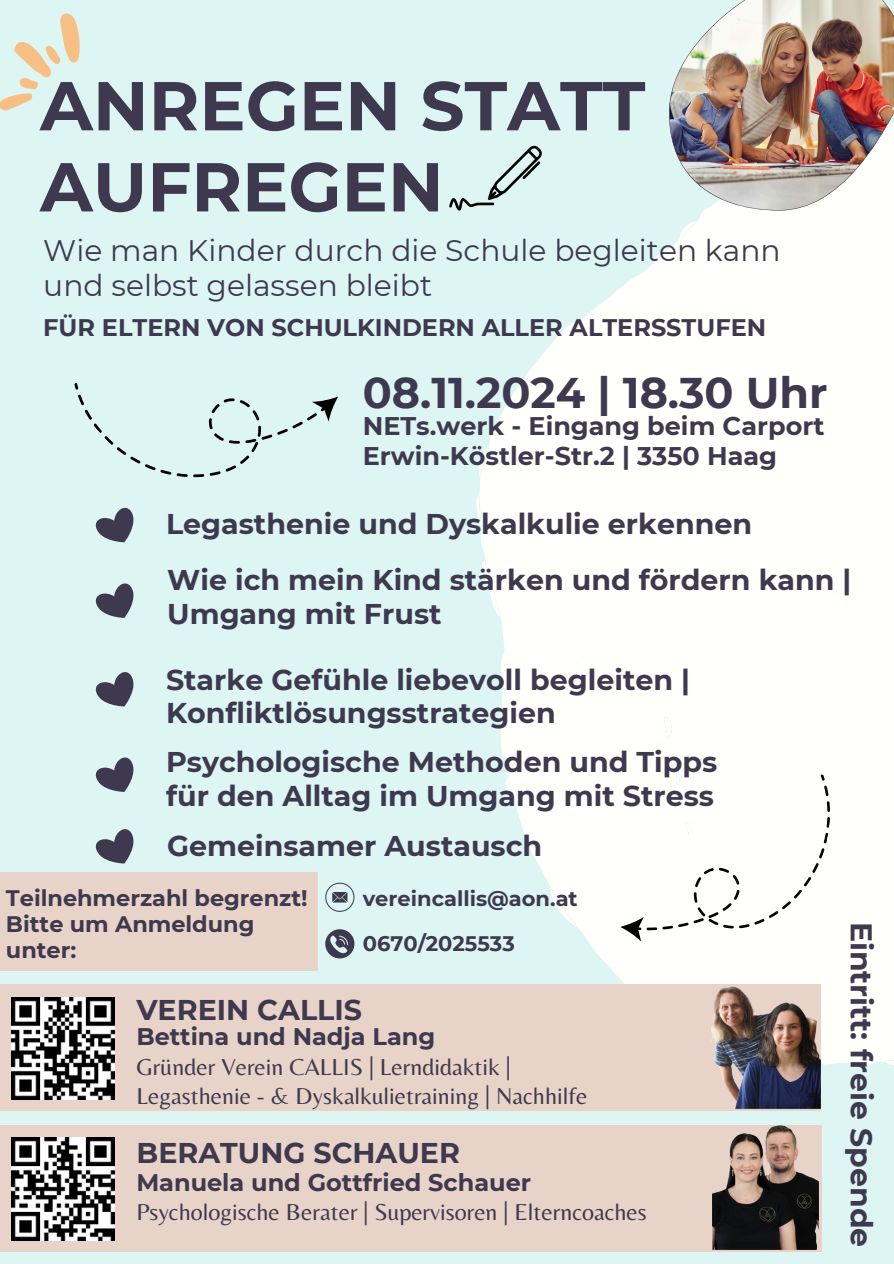
<style>
.page{position:relative;width:894px;height:1264px;background:#fff}
.page>*{position:absolute;margin:0;border:0;box-sizing:border-box;transform-origin:0 0}
.t1{font:700 69px/81px "Montserrat";color:#3e394e}
.t2{font:700 42.9px "Montserrat";color:#3e394e}
.t3{font:700 30px "Montserrat";color:#3e394e}
.t4{font:29.7px/34.8px "Montserrat";color:#3e394e}
.t5{font:700 28.5px/33.8px "Montserrat";color:#3e394e}
.t6{font:700 25.5px "Montserrat";color:#3e394e}
.t7{font:24px/28.2px "Belleza";color:#3e394e}
.t8{font:700 24px "Montserrat";color:#3e394e}
.t9{font:700 22.35px/25.8px "Montserrat";color:#3e394e}
.t10{font:700 21px "Montserrat";color:#3e394e}
</style>
<div class="page">
<div style="left:0;top:0;width:893px;height:1263px;background:#ddf6f4"></div>
<svg style="left:476px;top:210px;width:417px;height:857px;fill:#fffffb"></svg>
<img style="left:669px;top:0;width:224px;height:210px">
<div style="left:0;top:984px;width:820px;height:126px;background:#e8d3c8"></div>
<svg style="left:98px;top:532px;width:33px;height:10px"></svg>
<svg style="left:96px;top:583px;width:37px;height:35px"></svg>
<svg style="left:96px;top:672px;width:37px;height:34px"></svg>
<svg style="left:0;top:13px;width:80px;height:98px"></svg>
<svg style="left:96px;top:757px;width:37px;height:35px"></svg>
<svg style="left:325px;top:882px;width:29px;height:29px"></svg>
<svg style="left:325px;top:929px;width:29px;height:29px"></svg>
<div style="left:0;top:1125px;width:821px;height:127px;background:#e8d3c8"></div>
<svg style="left:449px;top:145px;width:93px;height:65px"></svg>
<svg style="left:74px;top:383px;width:236px;height:149px"></svg>
<svg style="left:310px;top:396px;width:28px;height:25px"></svg>
<svg style="left:96px;top:829px;width:37px;height:34px"></svg>
<img style="left:12px;top:1137px;width:102px;height:103px">
<img style="left:710px;top:986px;width:109px;height:122px">
<img style="left:12px;top:997px;width:102px;height:102px">
<div style="left:618px;top:760px;width:217px;height:196px;background:#fffffb"></div>
<img style="left:712px;top:1125px;width:106px;height:124px">
<div style="left:0;top:872px;width:317px;height:98px;background:#e8d3c8"></div>
<h4 class="t1" style="left:40px;top:65px;width:606px">ANREGEN STATT<br>AUFREGEN</h4>
<p class="t4" style="left:43px;top:233px;width:738px">Wie man Kinder durch die Schule begleiten kann und selbst gelassen bleibt</p>
<p class="t8" style="left:43px;top:312px;width:724px">FÜR ELTERN VON SCHULKINDERN ALLER ALTERSSTUFEN</p>
<p class="t2" style="left:362px;top:367px;width:466px">08.11.2024 | 18.30 Uhr</p>
<p class="t6" style="left:362px;top:410px;width:463px">NETs.werk - Eingang beim Carport</p>
<p class="t6" style="left:362px;top:440px;width:415px">Erwin-Köstler-Str.2 | 3350 Haag</p>
<h5 class="t5" style="left:166px;top:507px;width:587px">Legasthenie und Dyskalkulie erkennen</h5>
<p class="t5" style="left:167px;top:563px;width:685px">Wie ich mein Kind stärken und fördern kann |<br>Umgang mit Frust</p>
<p class="t5" style="left:166px;top:662px;width:525px">Starke Gefühle liebevoll begleiten |<br>Konfliktlösungsstrategien</p>
<p class="t5" style="left:166px;top:744px;width:552px">Psychologische Methoden und Tipps für den Alltag im Umgang mit Stress</p>
<h1 class="t5" style="left:167px;top:829px;width:376px">Gemeinsamer Austausch</h1>
<p class="t10" style="left:362px;top:885px;width:216px">vereincallis@aon.at</p>
<h4 class="t9" style="left:6px;top:885px;width:303px">Teilnehmerzahl begrenzt!</h4>
<p class="t9" style="left:6px;top:911px;width:250px">Bitte um Anmeldung unter:</p>
<p class="t10" style="left:362px;top:930px;width:153px">0670/2025533</p>
<h6 class="t5" style="left:136px;top:992px;width:227px">VEREIN CALLIS</h6>
<h2 class="t8" style="left:136px;top:1021px;width:300px">Bettina und Nadja Lang</h2>
<h4 class="t7" style="left:136px;top:1052px;width:452px">Gründer Verein CALLIS | Lerndidaktik |<br>Legasthenie - &amp; Dyskalkulietraining | Nachhilfe</h4>
<h4 class="t5" style="left:136px;top:1135px;width:325px">BERATUNG SCHAUER</h4>
<h4 class="t8" style="left:136px;top:1167px;width:396px">Manuela und Gottfried Schauer</h4>
<p class="t7" style="left:136px;top:1197px;width:512px">Psychologische Berater | Supervisoren | Elterncoaches</p>
<p class="t3" style="left:879px;top:921px;width:327px;rotate:90deg">Eintritt: freie Spende</p>
</div>
